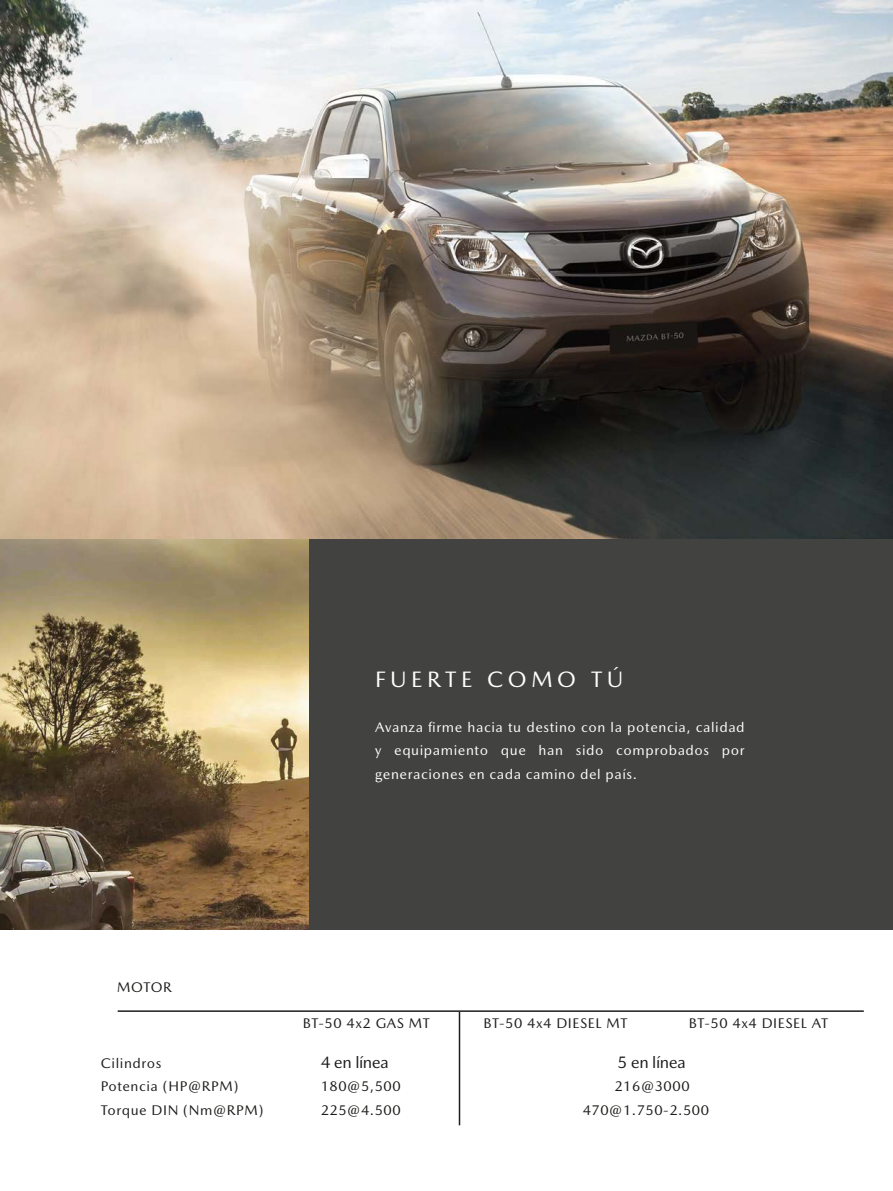
<style>
.page{position:relative;width:893px;height:1191px;background:#fff}
.page>*{position:absolute;margin:0;border:0;box-sizing:border-box;transform-origin:0 0}
.t1{font:22.65px "Mazda Type";letter-spacing:.2em;color:#fff}
.t2{font:16.8px "Mazda Type";letter-spacing:-.025em;color:#1d1d1b}
.t3{font:14.1px "Mazda Type";letter-spacing:.04em;color:#1d1d1b}
.t4{font:14.1px/23.2px "Mazda Type";letter-spacing:.04em;color:#fff;text-align:justify}
</style>
<div class="page">
<div style="left:0;top:533px;width:893px;height:396px;background:#424241"></div>
<img style="left:0;top:538px;width:309px;height:391px">
<hr style="left:118px;top:1010px;width:746px;height:2px;background:#1d1d1b">
<img style="left:0;top:0;width:893px;height:538px">
<hr style="left:459px;top:1012px;width:1px;height:113px;background:#1d1d1b">
<h1 class="t1" style="left:375px;top:666px;width:250px">FUERTE COMO TÚ</h1>
<p class="t3" style="left:117px;top:979px;width:56px">MOTOR</p>
<p class="t4" style="left:375px;top:715px;width:371px">Avanza firme hacia tu destino con la potencia, calidad y equipamiento que han sido comprobados por generaciones en cada camino del país.</p>
<p class="t3" style="left:303px;top:1015px;width:128px">BT-50 4x2 GAS MT</p>
<p class="t3" style="left:484px;top:1015px;width:145px">BT-50 4x4 DIESEL MT</p>
<p class="t3" style="left:689px;top:1015px;width:141px">BT-50 4x4 DIESEL AT</p>
<p class="t3" style="left:101px;top:1054px;width:62px">Cilindros</p>
<p class="t2" style="left:321px;top:1052px;width:70px">4 en línea</p>
<p class="t2" style="left:618px;top:1052px;width:70px">5 en línea</p>
<p class="t3" style="left:101px;top:1078px;width:139px">Potencia (HP@RPM)</p>
<p class="t3" style="left:321px;top:1078px;width:81px">180@5,500</p>
<p class="t3" style="left:614px;top:1078px;width:77px">216@3000</p>
<p class="t3" style="left:101px;top:1101px;width:164px">Torque DIN (Nm@RPM)</p>
<p class="t3" style="left:321px;top:1101px;width:81px">225@4.500</p>
<p class="t3" style="left:583px;top:1101px;width:128px">470@1.750-2.500</p>
</div>
